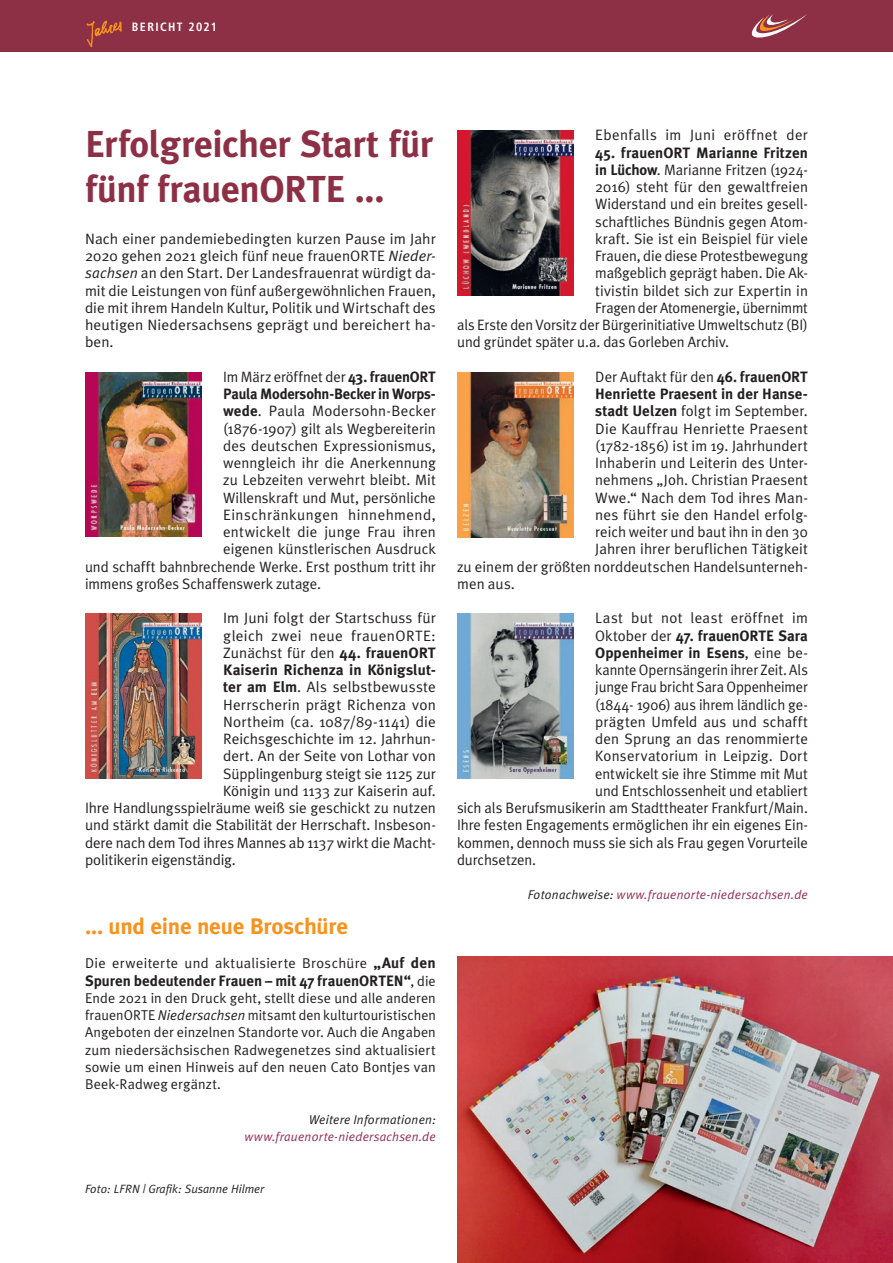
<style>
.page{position:relative;width:893px;height:1263px;background:#fff}
.page>*{position:absolute;margin:0;border:0;box-sizing:border-box;transform-origin:0 0}
.t1{font:700 37.5px/45px "Meta Plus";letter-spacing:-.01em;color:#8d2f45}
.t2{font:700 22.5px "Meta Plus";letter-spacing:-.01em;color:#f7931d}
.t3{font:15px/17.2px "Meta Plus Normal";color:#231f20;text-align:justify}
.t4{font:700 15px/17.2px "Meta Plus";color:#231f20}
.t5{font:15px "Meta Plus Normal";color:#231f20;scale:.96 1}
.t6{font:15px "Meta Plus Normal";letter-spacing:.025em;color:#231f20}
.t7{font:15px "Meta Plus Normal";letter-spacing:.02em;color:#231f20}
.t8{font:15px "Meta Plus Normal";letter-spacing:.03em;color:#231f20}
.t9{font:14.25px/17.2px "Meta Plus Normal";letter-spacing:.015em;color:#231f20;text-align:justify}
.t10{font:italic 12.75px "Meta Plus Normal";letter-spacing:.015em;color:#942d4e}
.t11{font:italic 12.75px "Meta Plus Normal";letter-spacing:.015em;color:#231f20}
.t12{font:italic 12px "Meta Plus Normal";color:#231f20}
.t13{font:700 condensed 12px "Frutiger";letter-spacing:.115em;color:#fff}
.s1{font-style:italic}
.s2{font-family:"Meta Plus";font-weight:700}
.s3{font-family:"Meta Plus";font-weight:700;font-size:15px}
.s4{font-family:"Meta Plus Normal";font-weight:400;font-size:14.25px}
.s5{font-family:"Meta Plus Normal";font-weight:400}
.s6{color:#231f20}
</style>
<div class="page">
<div style="left:0;top:0;width:893px;height:51px;background:#8d2f45"></div>
<img style="left:86px;top:21px;width:36px;height:26px">
<svg style="left:751px;top:14px;width:56px;height:24px"></svg>
<img style="left:85px;top:372px;width:117px;height:165px">
<img style="left:457px;top:131px;width:117px;height:165px">
<img style="left:457px;top:372px;width:117px;height:165px">
<img style="left:457px;top:614px;width:117px;height:165px">
<img style="left:85px;top:614px;width:117px;height:165px">
<img style="left:457px;top:957px;width:436px;height:306px">
<p class="t13" style="left:132px;top:20px;width:87px">BERICHT 2021</p>
<h1 class="t1" style="left:85px;top:122px;width:349px">Erfolgreicher Start für fünf frauenORTE ...</h1>
<p class="t3" style="left:85px;top:230px;width:352px">Nach einer pandemiebedingten kurzen Pause im Jahr 2020 gehen 2021 gleich fünf neue frauenORTE <span class="s1">Nieder&shy;sachsen</span> an den Start. Der Landesfrauenrat würdigt da&shy;mit die Leistungen von fünf außergewöhnlichen Frauen, die mit ihrem Handeln Kultur, Politik und Wirtschaft des heutigen Niedersachsens geprägt und bereichert ha&shy;ben.</p>
<p class="t3" style="left:223px;top:368px;width:214px">Im März eröffnet der <span class="s2">43. frauenORT</span></p>
<p class="t4" style="left:223px;top:385px;width:214px">Paula Modersohn-Becker in Worps-</p>
<p class="t7" style="left:223px;top:402px;width:214px"><span class="s2">wede</span>. Paula Modersohn-Becker</p>
<p class="t3" style="left:223px;top:419px;width:214px">(1876-1907) gilt als Wegbereiterin</p>
<p class="t3" style="left:223px;top:437px;width:214px">des deutschen Expressionismus,</p>
<p class="t3" style="left:223px;top:454px;width:214px">wenngleich ihr die Anerkennung</p>
<p class="t3" style="left:223px;top:471px;width:214px">zu Lebzeiten verwehrt bleibt. Mit</p>
<p class="t3" style="left:223px;top:488px;width:214px">Willenskraft und Mut, persönliche</p>
<p class="t8" style="left:223px;top:506px;width:214px">Einschränkungen hinnehmend,</p>
<p class="t3" style="left:223px;top:523px;width:214px">entwickelt die junge Frau ihren</p>
<p class="t3" style="left:223px;top:540px;width:214px">eigenen künstlerischen Ausdruck</p>
<p class="t3" style="left:85px;top:557px;width:352px">und schafft bahnbrechende Werke. Erst posthum tritt ihr</p>
<p class="t3" style="left:85px;top:575px;width:238px">immens großes Schaffenswerk zutage.</p>
<p class="t3" style="left:223px;top:609px;width:214px">Im Juni folgt der Startschuss für gleich zwei neue frauenORTE:<br>Zunächst für den <span class="s2">44. frauenORT</span></p>
<p class="t4" style="left:223px;top:661px;width:214px">Kaiserin Richenza in Königslut-</p>
<p class="t3" style="left:223px;top:678px;width:214px"><span class="s2">ter am Elm</span>. Als selbstbewusste</p>
<p class="t3" style="left:223px;top:695px;width:214px">Herrscherin prägt Richenza von</p>
<p class="t3" style="left:223px;top:713px;width:214px">Northeim (ca. 1087/89-1141) die</p>
<p class="t3" style="left:223px;top:730px;width:214px">Reichsgeschichte im 12. Jahrhun-</p>
<p class="t3" style="left:223px;top:747px;width:214px">dert. An der Seite von Lothar von</p>
<p class="t3" style="left:223px;top:764px;width:214px">Süpplingenburg steigt sie 1125 zur</p>
<p class="t3" style="left:223px;top:782px;width:214px">Königin und 1133 zur Kaiserin auf.</p>
<p class="t3" style="left:85px;top:799px;width:352px">Ihre Handlungsspielräume weiß sie geschickt zu nutzen</p>
<p class="t3" style="left:85px;top:816px;width:352px">und stärkt damit die Stabilität der Herrschaft. Insbeson-</p>
<p class="t3" style="left:85px;top:833px;width:352px">dere nach dem Tod ihres Mannes ab 1137 wirkt die Macht-</p>
<p class="t3" style="left:85px;top:851px;width:152px">politikerin eigenständig.</p>
<h2 class="t2" style="left:85px;top:913px;width:265px">... und eine neue Broschüre</h2>
<p class="t9" style="left:85px;top:955px;width:352px">Die erweiterte und aktualisierte Broschüre <span class="s3">„Auf den</span></p>
<p class="t4" style="left:85px;top:972px;width:352px">Spuren bedeutender Frauen – mit 47 frauenORTEN“<span class="s4">, die</span></p>
<p class="t9" style="left:85px;top:989px;width:352px">Ende 2021 in den Druck geht, stellt diese und alle anderen frauenORTE <span class="s1">Niedersachsen</span> mitsamt den kulturtouristischen Angeboten der einzelnen Standorte vor. Auch die Angaben zum niedersächsischen Radwegenetzes sind aktualisiert sowie um einen Hinweis auf den neuen Cato Bontjes van Beek-Radweg ergänzt.</p>
<p class="t11" style="left:309px;top:1112px;width:129px">Weitere Informationen:</p>
<p class="t10" style="left:244px;top:1129px;width:193px">www.frauenorte-niedersachsen.de</p>
<p class="t12" style="left:85px;top:1181px;width:181px">Foto: LFRN | Grafik: Susanne Hilmer</p>
<p class="t6" style="left:595px;top:126px;width:214px">Ebenfalls im Juni eröffnet der</p>
<p class="t4" style="left:595px;top:144px;width:214px">45. frauenORT Marianne Fritzen</p>
<p class="t3" style="left:595px;top:161px;width:214px"><span class="s2">in Lüchow</span>. Marianne Fritzen (1924-</p>
<p class="t3" style="left:595px;top:178px;width:214px">2016) steht für den gewaltfreien</p>
<p class="t3" style="left:595px;top:195px;width:214px">Widerstand und ein breites gesell-</p>
<p class="t3" style="left:595px;top:212px;width:214px">schaftliches Bündnis gegen Atom-</p>
<p class="t3" style="left:595px;top:230px;width:214px">kraft. Sie ist ein Beispiel für viele</p>
<p class="t3" style="left:595px;top:247px;width:214px">Frauen, die diese Protestbewegung</p>
<p class="t3" style="left:595px;top:264px;width:214px">maßgeblich geprägt haben. Die Ak-</p>
<p class="t3" style="left:595px;top:281px;width:214px">tivistin bildet sich zur Expertin in</p>
<p class="t5" style="left:595px;top:299px;width:223px">Fragen der Atomenergie, übernimmt</p>
<p class="t3" style="left:457px;top:316px;width:352px">als Erste den Vorsitz der Bürgerinitiative Umweltschutz (BI)</p>
<p class="t3" style="left:457px;top:333px;width:273px">und gründet später u.a. das Gorleben Archiv.</p>
<p class="t3" style="left:595px;top:368px;width:214px">Der Auftakt für den <span class="s2">46. frauenORT</span></p>
<p class="t4" style="left:595px;top:385px;width:214px">Henriette Praesent in der Hanse-</p>
<p class="t3" style="left:595px;top:402px;width:214px"><span class="s2">stadt Uelzen</span> folgt im September.</p>
<p class="t3" style="left:595px;top:419px;width:214px">Die Kauffrau Henriette Praesent</p>
<p class="t3" style="left:595px;top:437px;width:214px">(1782-1856) ist im 19. Jahrhundert</p>
<p class="t3" style="left:595px;top:454px;width:214px">Inhaberin und Leiterin des Unter-</p>
<p class="t3" style="left:595px;top:471px;width:214px">nehmens „Joh. Christian Praesent</p>
<p class="t3" style="left:595px;top:488px;width:214px">Wwe.“ Nach dem Tod ihres Man-</p>
<p class="t3" style="left:595px;top:506px;width:214px">nes führt sie den Handel erfolg-</p>
<p class="t3" style="left:595px;top:523px;width:214px">reich weiter und baut ihn in den 30</p>
<p class="t3" style="left:595px;top:540px;width:214px">Jahren ihrer beruflichen Tätigkeit</p>
<p class="t3" style="left:457px;top:557px;width:352px">zu einem der größten norddeutschen Handelsunterneh-</p>
<p class="t3" style="left:457px;top:575px;width:59px">men aus.</p>
<p class="t6" style="left:595px;top:609px;width:214px">Last but not least eröffnet im</p>
<p class="t4" style="left:595px;top:627px;width:214px"><span class="s5">Oktober der</span> 47. frauenORTE Sara<br>Oppenheimer in Esens<span class="s5">, eine be-</span></p>
<p class="t3" style="left:595px;top:661px;width:214px">kannte Opernsängerin ihrer Zeit. Als</p>
<p class="t5" style="left:595px;top:678px;width:223px">junge Frau bricht Sara Oppenheimer</p>
<p class="t3" style="left:595px;top:695px;width:214px">(1844- 1906) aus ihrem ländlich ge-</p>
<p class="t3" style="left:595px;top:713px;width:214px">prägten Umfeld aus und schafft</p>
<p class="t3" style="left:595px;top:730px;width:214px">den Sprung an das renommierte</p>
<p class="t3" style="left:595px;top:747px;width:214px">Konservatorium in Leipzig. Dort</p>
<p class="t3" style="left:595px;top:764px;width:214px">entwickelt sie ihre Stimme mit Mut</p>
<p class="t3" style="left:595px;top:782px;width:214px">und Entschlossenheit und etabliert</p>
<p class="t3" style="left:457px;top:799px;width:352px">sich als Berufsmusikerin am Stadttheater Frankfurt/Main.</p>
<p class="t3" style="left:457px;top:816px;width:352px">Ihre festen Engagements ermöglichen ihr ein eigenes Ein-</p>
<p class="t3" style="left:457px;top:833px;width:352px">kommen, dennoch muss sie sich als Frau gegen Vorurteile</p>
<p class="t3" style="left:457px;top:851px;width:81px">durchsetzen.</p>
<p class="t10" style="left:528px;top:887px;width:282px"><span class="s6">Fotonachweise:</span> www.frauenorte-niedersachsen.de</p>
</div>
